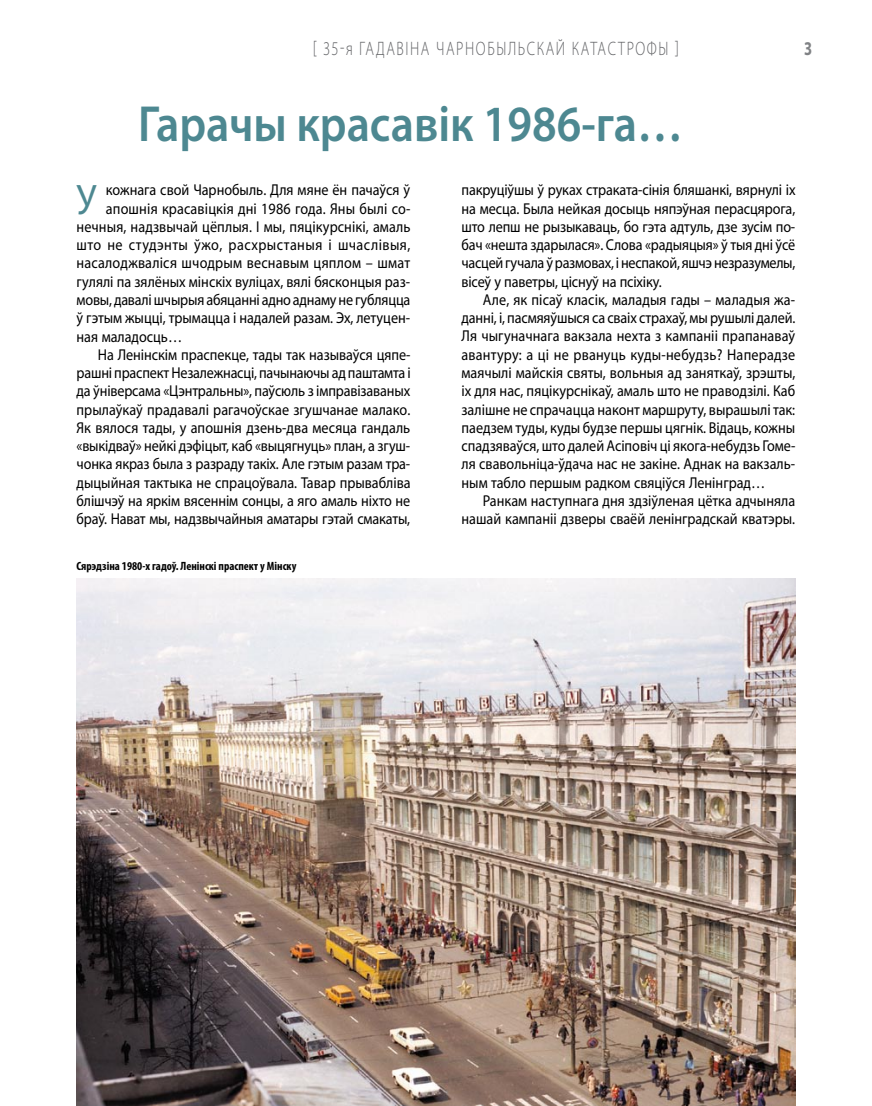
<style>
.page{position:relative;width:872px;height:1106px;background:#fff}
.page>*{position:absolute;margin:0;border:0;box-sizing:border-box;transform-origin:0 0}
.t1{font:600 51px "Myriad Pro";color:#4d8891;scale:.9 1}
.t2{font:42.9px "Myriad Pro";color:#4d8891;scale:.9 1}
.t3{font:300 19.5px "Myriad Pro";letter-spacing:.11em;color:#636467;scale:.75 1}
.t4{font:700 19.5px "Myriad Pro";color:#808285;scale:.75 1}
.t5{font:15.75px/18.3px "Myriad Pro";color:#000;text-align:justify;scale:.9 1}
.t6{font:15.75px "Myriad Pro";letter-spacing:.035em;color:#000;scale:.9 1}
.t7{font:700 condensed 12px "Myriad Pro";color:#000}
</style>
<div class="page">
<img style="left:77px;top:579px;width:718px;height:527px">
<p class="t3" style="left:313px;top:38px;width:489px">[ 35-я гадавіна чарнобыльскай катастрофы ]</p>
<p class="t4" style="left:804px;top:36px;width:12px">3</p>
<h1 class="t1" style="left:138px;top:91px;width:607px">Гарачы красавік 1986-га…</h1>
<h2 class="t2" style="left:76px;top:173px;width:24px">У</h2>
<p class="t5" style="left:106px;top:181px;width:340px">кожнага свой Чарнобыль. Для мяне ён пачаўся ў</p>
<p class="t5" style="left:106px;top:199px;width:340px">апошнія красавіцкія дні 1986 года. Яны былі со-</p>
<p class="t5" style="left:77px;top:217px;width:372px">нечныя, надзвычай цёплыя. І мы, пяцікурснікі, амаль</p>
<p class="t6" style="left:77px;top:235px;width:372px">што не студэнты ўжо, расхрыстаныя і шчаслівыя,</p>
<p class="t5" style="left:77px;top:254px;width:372px">насалоджваліся шчодрым веснавым цяплом – шмат</p>
<p class="t5" style="left:77px;top:272px;width:372px">гулялі па зялёных мінскіх вуліцах, вялі бясконцыя раз-</p>
<p class="t5" style="left:77px;top:290px;width:372px">мовы, давалі шчырыя абяцанні адно аднаму не губляцца</p>
<p class="t5" style="left:77px;top:308px;width:372px">ў гэтым жыцці, трымацца і надалей разам. Эх, летуцен-</p>
<p class="t5" style="left:77px;top:327px;width:119px">ная маладосць…</p>
<p class="t5" style="left:98px;top:345px;width:349px">На Ленінскім праспекце, тады так называўся цяпе-</p>
<p class="t5" style="left:77px;top:363px;width:373px">рашні праспект Незалежнасці, пачынаючы ад паштамта і</p>
<p class="t5" style="left:77px;top:381px;width:372px">да ўніверсама «Цэнтральны», паўсюль з імправізаваных</p>
<p class="t5" style="left:77px;top:400px;width:372px">прылаўкаў прадавалі рагачоўскае згушчанае малако.</p>
<p class="t5" style="left:77px;top:418px;width:372px">Як вялося тады, у апошнія дзень-два месяца гандаль</p>
<p class="t5" style="left:77px;top:436px;width:372px">«выкідваў» нейкі дэфіцыт, каб «выцягнуць» план, а згуш-</p>
<p class="t5" style="left:77px;top:454px;width:372px">чонка якраз была з разраду такіх. Але гэтым разам тра-</p>
<p class="t5" style="left:77px;top:473px;width:373px">дыцыйная тактыка не спрацоўвала. Тавар прывабліва</p>
<p class="t5" style="left:77px;top:491px;width:372px">блішчэў на яркім вясеннім сонцы, а яго амаль ніхто не</p>
<p class="t5" style="left:77px;top:509px;width:372px">браў. Нават мы, надзвычайныя аматары гэтай смакаты,</p>
<p class="t7" style="left:77px;top:559px;width:221px">Сярэдзіна 1980-х гадоў. Ленінскі праспект у Мінску</p>
<p class="t5" style="left:461px;top:181px;width:373px">пакруціўшы ў руках страката-сінія бляшанкі, вярнулі іх на месца. Была нейкая досыць няпэўная перасцярога, што лепш не рызыкаваць, бо гэта адтуль, дзе зусім по&shy;бач «нешта здарылася». Слова «радыяцыя» ў тыя дні ўсё часцей гучала ў размовах, і неспакой, яшчэ незразумелы, вісеў у паветры, ціснуў на псіхіку.</p>
<p class="t5" style="left:461px;top:290px;width:372px;text-indent:21px">Але, як пісаў класік, маладыя гады – маладыя жа&shy;данні, і, пасмяяўшыся са сваіх страхаў, мы рушылі далей.<br>Ля чыгуначнага вакзала нехта з кампаніі прапанаваў авантуру: а ці не рвануць куды-небудзь? Наперадзе маячылі майскія святы, вольныя ад заняткаў, зрэшты, іх для нас, пяцікурснікаў, амаль што не праводзілі. Каб залішне не спрачацца наконт маршруту, вырашылі так: паедзем туды, куды будзе першы цягнік. Відаць, кожны спадзяваўся, што далей Асіповіч ці якога-небудзь Гоме&shy;ля свавольніца-ўдача нас не закіне. Аднак на вакзаль&shy;ным табло першым радком свяціўся Ленінград…</p>
<p class="t5" style="left:461px;top:491px;width:372px;text-align:right">Ранкам наступнага дня здзіўленая цётка адчыняла нашай кампаніі дзверы сваёй ленінградскай кватэры.</p>
</div>
